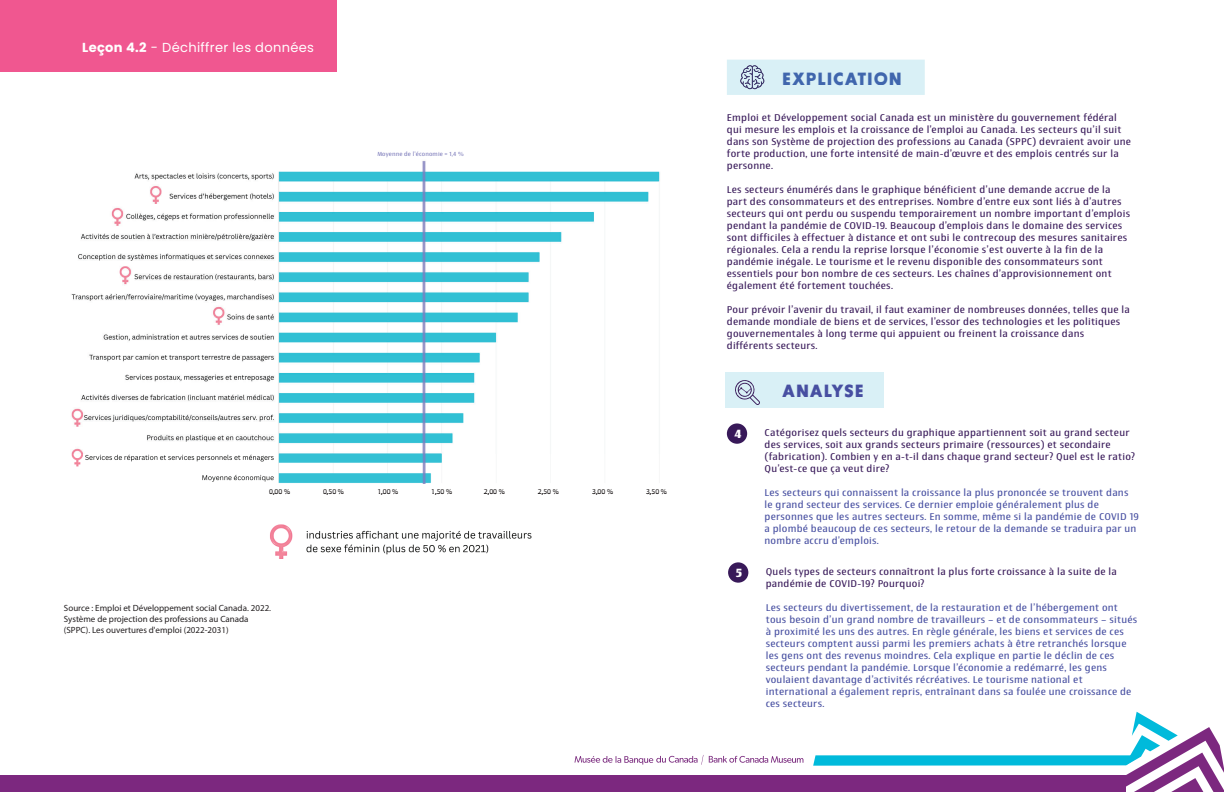
<style>
.page{position:relative;width:1224px;height:792px;background:#fff}
.page>*{position:absolute;margin:0;border:0;box-sizing:border-box;transform-origin:0 0}
.t1{font:700 17.7px "BD Supper";letter-spacing:.05em;color:#4066ad}
.t2{font:700 17.7px "BD Supper";letter-spacing:.05em;color:#474fa1}
.t3{font:13px "Poppins";letter-spacing:.025em;color:#fff}
.t4{font:700 12px "Newbery Sans Pro";color:#fff}
.t5{font:10px/12px "Newbery Sans Pro";letter-spacing:.025em;color:#381959}
.t6{font:10px/12px "Newbery Sans Pro";letter-spacing:.025em;color:#474fa1}
.t7{font:9px/10.8px "Myriad Pro";color:#231f20}
.t8{font:7.6px "Myriad Pro";color:#231f20}
.t9{font:6px "Newbery Sans Pro";letter-spacing:.025em;color:#7d7cbb}
.s1{font-weight:700}
</style>
<div class="page">
<div style="left:0;top:0;width:337px;height:72px;background:#f05790"></div>
<img style="left:71px;top:161px;width:589px;height:397px">
<div style="left:266px;top:484px;width:418px;height:9px;background:#fff"></div>
<div style="left:726px;top:372px;width:158px;height:35px;background:#d9f0f6"></div>
<div style="left:727px;top:60px;width:198px;height:35px;background:#d9f0f6"></div>
<div style="left:783px;top:72px;width:120px;height:13px;background:#d9f0f6"></div>
<div style="left:0;top:775px;width:1126px;height:17px;background:#7c287f"></div>
<svg style="left:735px;top:380px;width:25px;height:25px"></svg>
<div style="left:727px;top:423px;width:20px;height:21px;background:#381959;border-radius:50%"></div>
<div style="left:728px;top:562px;width:20px;height:21px;background:#381959;border-radius:50%"></div>
<svg style="left:574px;top:755px;width:229px;height:10px"></svg>
<svg style="left:813px;top:712px;width:411px;height:80px"></svg>
<h2 class="t3" style="left:82px;top:38px;width:233px"><span class="s1">Leçon 4.2</span> - Déchiffrer les données</h2>
<p class="t9" style="left:377px;top:150px;width:88px">Moyenne de l'économie = 1,4 %</p>
<p class="t8" style="left:269px;top:486px;width:22px">0,00 %</p>
<p class="t8" style="left:323px;top:486px;width:22px">0,50 %</p>
<p class="t8" style="left:377px;top:486px;width:22px">1,00 %</p>
<p class="t8" style="left:431px;top:486px;width:22px">1,50 %</p>
<p class="t8" style="left:484px;top:486px;width:22px">2,00 %</p>
<p class="t8" style="left:538px;top:486px;width:22px">2,50 %</p>
<p class="t8" style="left:592px;top:486px;width:22px">3,00 %</p>
<p class="t8" style="left:646px;top:486px;width:22px">3,50 %</p>
<p class="t7" style="left:64px;top:603px;width:209px">Source : Emploi et Développement social Canada. 2022.<br>Système de projection des professions au Canada (SPPC). Les ouvertures d'emploi (2022-2031)</p>
<h1 class="t1" style="left:782px;top:73px;width:121px">EXPLICATION</h1>
<p class="t5" style="left:727px;top:112px;width:406px">Emploi et Développement social Canada est un ministère du gouvernement fédéral qui mesure les emplois et la croissance de l’emploi au Canada. Les secteurs qu’il suit dans son Système de projection des professions au Canada (SPPC) devraient avoir une forte production, une forte intensité de main-d’œuvre et des emplois centrés sur la personne.</p>
<p class="t5" style="left:727px;top:184px;width:405px">Les secteurs énumérés dans le graphique bénéficient d’une demande accrue de la part des consommateurs et des entreprises. Nombre d’entre eux sont liés à d’autres secteurs qui ont perdu ou suspendu temporairement un nombre important d’emplois pendant la pandémie de COVID-19. Beaucoup d’emplois dans le domaine des services sont difficiles à effectuer à distance et ont subi le contrecoup des mesures sanitaires régionales. Cela a rendu la reprise lorsque l’économie s’est ouverte à la fin de la pandémie inégale. Le tourisme et le revenu disponible des consommateurs sont essentiels pour bon nombre de ces secteurs. Les chaînes d’approvisionnement ont également été fortement touchées.</p>
<p class="t5" style="left:727px;top:304px;width:405px">Pour prévoir l’avenir du travail, il faut examiner de nombreuses données, telles que la demande mondiale de biens et de services, l’essor des technologies et les politiques gouvernementales à long terme qui appuient ou freinent la croissance dans différents secteurs.</p>
<h1 class="t2" style="left:782px;top:386px;width:83px">ANALYSE</h1>
<p class="t4" style="left:735px;top:429px;width:9px">4</p>
<p class="t5" style="left:765px;top:427px;width:372px">Catégorisez quels secteurs du graphique appartiennent soit au grand secteur des services, soit aux grands secteurs primaire (ressources) et secondaire (fabrication). Combien y en a-t-il dans chaque grand secteur? Quel est le ratio?<br>Qu’est-ce que ça veut dire?</p>
<p class="t6" style="left:765px;top:487px;width:376px">Les secteurs qui connaissent la croissance la plus prononcée se trouvent dans le grand secteur des services. Ce dernier emploie généralement plus de personnes que les autres secteurs. En somme, même si la pandémie de COVID 19 a plombé beaucoup de ces secteurs, le retour de la demande se traduira par un nombre accru d’emplois.</p>
<p class="t5" style="left:766px;top:566px;width:353px">Quels types de secteurs connaîtront la plus forte croissance à la suite de la pandémie de COVID-19? Pourquoi?</p>
<p class="t6" style="left:766px;top:602px;width:373px">Les secteurs du divertissement, de la restauration et de l’hébergement ont tous besoin d’un grand nombre de travailleurs – et de consommateurs – situés à proximité les uns des autres. En règle générale, les biens et services de ces secteurs comptent aussi parmi les premiers achats à être retranchés lorsque les gens ont des revenus moindres. Cela explique en partie le déclin de ces secteurs pendant la pandémie. Lorsque l’économie a redémarré, les gens voulaient davantage d’activités récréatives. Le tourisme national et international a également repris, entraînant dans sa foulée une croissance de ces secteurs.</p>
<p class="t4" style="left:736px;top:567px;width:8px">5</p>
</div>
